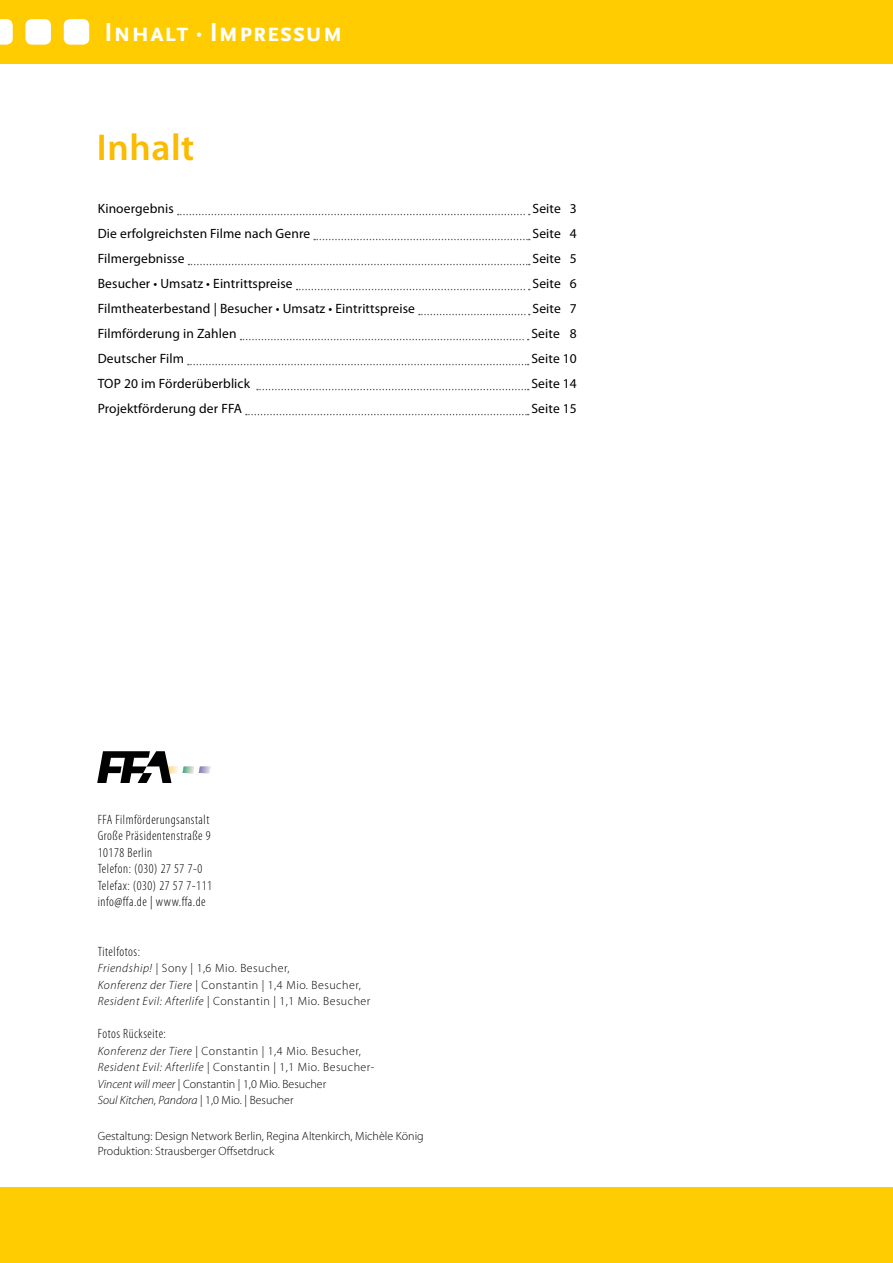
<style>
.page{position:relative;width:893px;height:1263px;background:#fff}
.page>*{position:absolute;margin:0;border:0;box-sizing:border-box;transform-origin:0 0}
.Headline{font:600 37.5px "Myriad Pro";letter-spacing:.015em;color:#fabb00}
.Rubrik{font:700 27px "Scala Sans Caps";letter-spacing:.01em;color:#fff}
.FFA_Fliesstext{font:13.5px "Myriad Pro";letter-spacing:.01em;color:#000}
.FFA_Fliesstext_Deuts{font:300 condensed 13.5px "Myriad Pro";letter-spacing:.04em;color:#000}
.Bildunterschrift{font:300 12px/16.5px "Myriad Pro";letter-spacing:.04em;color:#000}
.Headline_Abschnitt{font:300 12px "Myriad Pro";color:#000}
.s1{font-style:italic}
</style>
<div class="page">
<svg style="left:178px;top:214px;width:352px;height:1px"></svg>
<svg style="left:314px;top:239px;width:216px;height:1px"></svg>
<svg style="left:188px;top:264px;width:342px;height:1px"></svg>
<svg style="left:297px;top:289px;width:233px;height:1px"></svg>
<svg style="left:419px;top:314px;width:111px;height:1px"></svg>
<svg style="left:240px;top:339px;width:289px;height:1px"></svg>
<svg style="left:188px;top:364px;width:341px;height:1px"></svg>
<svg style="left:257px;top:389px;width:272px;height:1px"></svg>
<svg style="left:246px;top:414px;width:283px;height:1px"></svg>
<div style="left:0;top:1187px;width:893px;height:76px;background:#fecc00"></div>
<svg style="left:97px;top:751px;width:114px;height:31px"></svg>
<div style="left:0;top:0;width:893px;height:64px;background:#fecc00"></div>
<svg style="left:0;top:19px;width:13px;height:26px"></svg>
<div style="left:26px;top:19px;width:25px;height:26px;background:#fff;border-radius:6px"></div>
<div style="left:64px;top:19px;width:25px;height:26px;background:#fff;border-radius:6px"></div>
<p class="Rubrik" style="left:105px;top:17px;width:240px">Inhalt · Impressum</p>
<p class="Headline" style="left:97px;top:127px;width:99px">Inhalt</p>
<p class="FFA_Fliesstext" style="left:98px;top:201px;width:78px">Kinoergebnis</p>
<p class="FFA_Fliesstext" style="left:532px;top:201px;width:46px">Seite 3</p>
<p class="FFA_Fliesstext" style="left:98px;top:226px;width:214px">Die erfolgreichsten Filme nach Genre</p>
<p class="FFA_Fliesstext" style="left:532px;top:226px;width:46px">Seite 4</p>
<p class="FFA_Fliesstext" style="left:98px;top:251px;width:88px">Filmergebnisse</p>
<p class="FFA_Fliesstext" style="left:532px;top:251px;width:46px">Seite 5</p>
<p class="FFA_Fliesstext" style="left:98px;top:276px;width:196px">Besucher • Umsatz • Eintrittspreise</p>
<p class="FFA_Fliesstext" style="left:532px;top:276px;width:46px">Seite 6</p>
<p class="FFA_Fliesstext" style="left:98px;top:301px;width:319px">Filmtheaterbestand | Besucher • Umsatz • Eintrittspreise</p>
<p class="FFA_Fliesstext" style="left:532px;top:301px;width:46px">Seite 7</p>
<p class="FFA_Fliesstext" style="left:98px;top:326px;width:140px">Filmförderung in Zahlen</p>
<p class="FFA_Fliesstext" style="left:531px;top:326px;width:47px">Seite 8</p>
<p class="FFA_Fliesstext" style="left:98px;top:351px;width:88px">Deutscher Film</p>
<p class="FFA_Fliesstext" style="left:531px;top:351px;width:47px">Seite 10</p>
<p class="FFA_Fliesstext" style="left:98px;top:376px;width:154px">TOP 20 im Förderüberblick</p>
<p class="FFA_Fliesstext" style="left:531px;top:376px;width:47px">Seite 14</p>
<p class="FFA_Fliesstext" style="left:98px;top:401px;width:146px">Projektförderung der FFA</p>
<p class="FFA_Fliesstext" style="left:531px;top:401px;width:47px">Seite 15</p>
<p class="FFA_Fliesstext_Deuts" style="left:98px;top:812px;width:113px">FFA Filmförderungsanstalt</p>
<p class="FFA_Fliesstext_Deuts" style="left:98px;top:829px;width:114px">Große Präsidentenstraße 9</p>
<p class="FFA_Fliesstext_Deuts" style="left:98px;top:845px;width:56px">10178 Berlin</p>
<p class="FFA_Fliesstext_Deuts" style="left:98px;top:862px;width:106px">Telefon: (030) 27 57 7-0</p>
<p class="FFA_Fliesstext_Deuts" style="left:98px;top:878px;width:116px">Telefax: (030) 27 57 7-111</p>
<p class="FFA_Fliesstext_Deuts" style="left:98px;top:895px;width:109px">info@ffa.de | www.ffa.de</p>
<p class="FFA_Fliesstext_Deuts" style="left:98px;top:944px;width:44px">Titelfotos:</p>
<p class="Bildunterschrift" style="left:98px;top:960px;width:193px"><span class="s1">Friendship!</span> | Sony | 1,6 Mio. Besucher,</p>
<p class="Bildunterschrift" style="left:98px;top:977px;width:265px"><span class="s1">Konferenz der Tiere</span> | Constantin | 1,4 Mio. Besucher,</p>
<p class="Bildunterschrift" style="left:98px;top:993px;width:274px"><span class="s1">Resident Evil: Afterlife</span> | Constantin | 1,1 Mio. Besucher</p>
<p class="FFA_Fliesstext_Deuts" style="left:98px;top:1027px;width:70px">Fotos Rückseite:</p>
<p class="Bildunterschrift" style="left:98px;top:1043px;width:265px"><span class="s1">Konferenz der Tiere</span> | Constantin | 1,4 Mio. Besucher,</p>
<p class="Bildunterschrift" style="left:98px;top:1059px;width:278px"><span class="s1">Resident Evil: Afterlife</span> | Constantin | 1,1 Mio. Besucher-<br><span class="s1">Vincent will meer</span> | Constantin | 1,0 Mio. Besucher<br><span class="s1">Soul Kitchen, Pandora</span> | 1,0 Mio. | Besucher</p>
<p class="Headline_Abschnitt" style="left:98px;top:1129px;width:327px">Gestaltung: Design Network Berlin, Regina Altenkirch, Michèle König</p>
<p class="Headline_Abschnitt" style="left:98px;top:1144px;width:178px">Produktion: Strausberger Offsetdruck</p>
</div>
